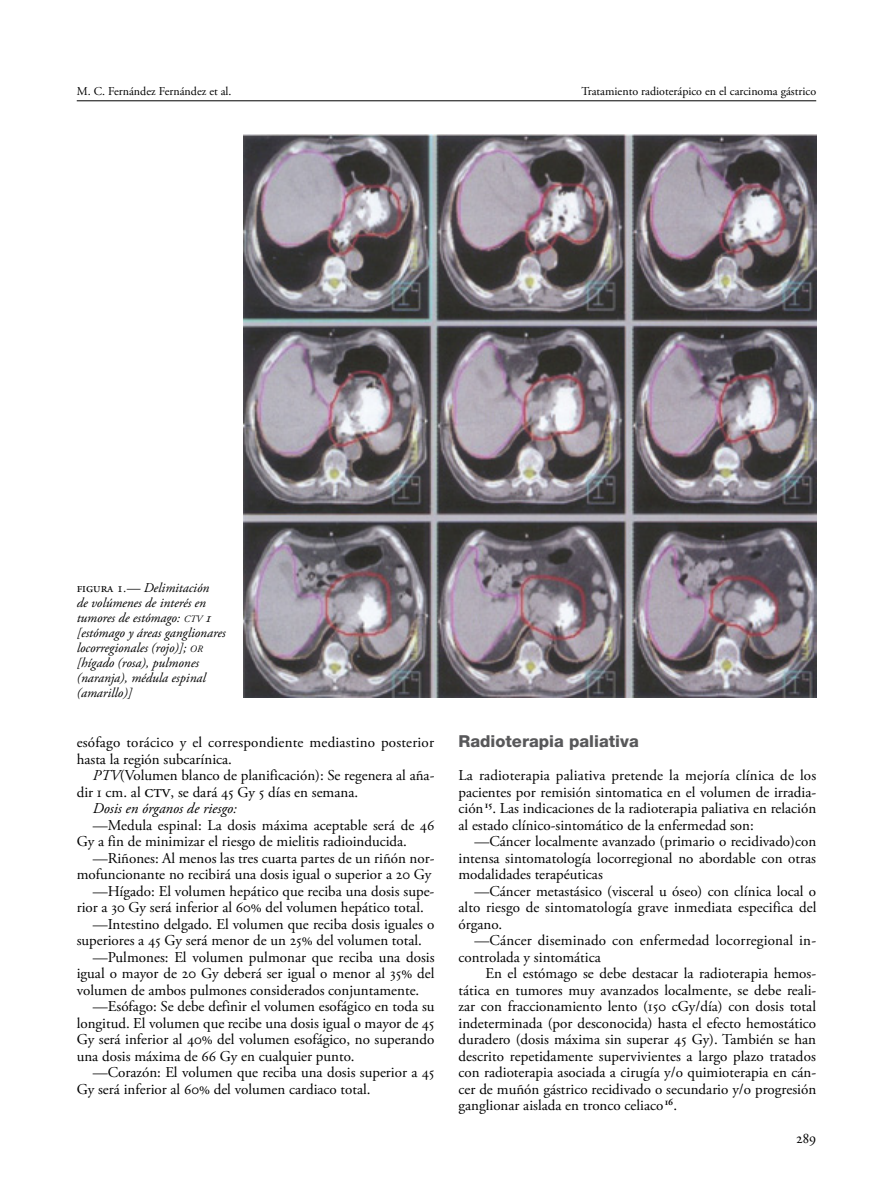
<style>
.page{position:relative;width:893px;height:1191px;background:#fff}
.page>*{position:absolute;margin:0;border:0;box-sizing:border-box;transform-origin:0 0}
.t1{font:800 16.5px "Helvetica Neue";color:#58585a}
.t2{font:15px/16.5px "Adobe Garamond Pro";color:#000;text-align:justify}
.t3{font:italic 15px "Adobe Garamond Pro";color:#000}
.t4{font:italic 13.5px/15px "Adobe Garamond Pro";color:#000}
.t5{font:12px "Adobe Garamond Pro";color:#000}
.s1{font-style:normal}
.s2{font-size:9.75px}
.s3{font-style:italic}
.s4{font-size:18px}
</style>
<div class="page">
<hr style="left:77px;top:100px;width:739px;height:1px;background:#000">
<img style="left:244px;top:134px;width:572px;height:563px">
<p class="t5" style="left:77px;top:84px;width:156px">M. C. Fernández Fernández et al.</p>
<p class="t5" style="left:581px;top:84px;width:236px">Tratamiento radioterápico en el carcinoma gástrico</p>
<p class="t4" style="left:77px;top:581px;width:150px"><span class="s1">figura 1</span>.— Delimitación<br>de volúmenes de interés en tumores de estómago: <span class="s2">CTV</span> 1 [estómago y áreas ganglionares locorregionales (rojo)]; <span class="s2">OR </span>[hígado (rosa), pulmones (naranja), médula espinal (amarillo)]</p>
<p class="t2" style="left:77px;top:735px;width:359px">esófago torácico y el correspondiente mediastino posterior hasta la región subcarínica.</p>
<p class="t2" style="left:93px;top:768px;width:343px"><span class="s3">PTV</span>(Volumen blanco de planificación): Se regenera al aña-</p>
<p class="t2" style="left:77px;top:784px;width:283px">dir 1 cm. al <span class="s4">ctv</span>, se dará 45 Gy 5 días en semana.</p>
<p class="t3" style="left:93px;top:799px;width:146px">Dosis en órganos de riesgo:</p>
<p class="t2" style="left:77px;top:817px;width:359px;text-indent:16px">—Medula espinal: La dosis máxima aceptable será de 46<br>Gy a fin de minimizar el riesgo de mielitis radioinducida.</p>
<p class="t2" style="left:93px;top:850px;width:343px">—Riñones: Al menos las tres cuarta partes de un riñón nor-</p>
<p class="t2" style="left:77px;top:867px;width:356px">mofuncionante no recibirá una dosis igual o superior a 20 Gy</p>
<p class="t2" style="left:93px;top:883px;width:343px">—Hígado: El volumen hepático que reciba una dosis supe-</p>
<p class="t2" style="left:77px;top:900px;width:349px">rior a 30 Gy será inferior al 60% del volumen hepático total.</p>
<p class="t2" style="left:93px;top:916px;width:343px">—Intestino delgado. El volumen que reciba dosis iguales o</p>
<p class="t2" style="left:77px;top:933px;width:347px">superiores a 45 Gy será menor de un 25% del volumen total.</p>
<p class="t2" style="left:93px;top:949px;width:343px">—Pulmones: El volumen pulmonar que reciba una dosis</p>
<p class="t2" style="left:77px;top:966px;width:359px">igual o mayor de 20 Gy deberá ser igual o menor al 35% del</p>
<p class="t2" style="left:77px;top:982px;width:344px">volumen de ambos pulmones considerados conjuntamente.</p>
<p class="t2" style="left:93px;top:999px;width:343px">—Esófago: Se debe definir el volumen esofágico en toda su</p>
<p class="t2" style="left:77px;top:1015px;width:359px">longitud. El volumen que recibe una dosis igual o mayor de 45</p>
<p class="t2" style="left:77px;top:1032px;width:359px">Gy será inferior al 40% del volumen esofágico, no superando</p>
<p class="t2" style="left:77px;top:1048px;width:279px">una dosis máxima de 66 Gy en cualquier punto.</p>
<p class="t2" style="left:93px;top:1065px;width:343px">—Corazón: El volumen que reciba una dosis superior a 45</p>
<p class="t2" style="left:77px;top:1081px;width:295px">Gy será inferior al 60% del volumen cardiaco total.</p>
<p class="t1" style="left:458px;top:731px;width:182px">Radioterapia paliativa</p>
<p class="t2" style="left:458px;top:768px;width:359px">La radioterapia paliativa pretende la mejoría clínica de los pacientes por remisión sintomatica en el volumen de irradia&shy;ción<sup>15</sup>. Las indicaciones de la radioterapia paliativa en relación al estado clínico-sintomático de la enfermedad son:</p>
<p class="t2" style="left:458px;top:834px;width:359px;text-indent:16px">—Cáncer localmente avanzado (primario o recidivado)con intensa sintomatología locorregional no abordable con otras modalidades terapéuticas</p>
<p class="t2" style="left:458px;top:883px;width:359px;text-indent:16px">—Cáncer metastásico (visceral u óseo) con clínica local o alto riesgo de sintomatología grave inmediata especifica del órgano.</p>
<p class="t2" style="left:458px;top:933px;width:359px;text-indent:16px">—Cáncer diseminado con enfermedad locorregional in&shy;controlada y sintomática</p>
<p class="t2" style="left:458px;top:966px;width:359px;text-indent:27px">En el estómago se debe destacar la radioterapia hemos&shy;tática en tumores muy avanzados localmente, se debe reali&shy;zar con fraccionamiento lento (150 cGy/día) con dosis total indeterminada (por desconocida) hasta el efecto hemostático duradero (dosis máxima sin superar 45 Gy). También se han descrito repetidamente supervivientes a largo plazo tratados con radioterapia asociada a cirugía y/o quimioterapia en cán&shy;cer de muñón gástrico recidivado o secundario y/o progresión ganglionar aislada en tronco celiaco<sup>16</sup>.</p>
<p class="t2" style="left:796px;top:1131px;width:22px">289</p>
</div>
